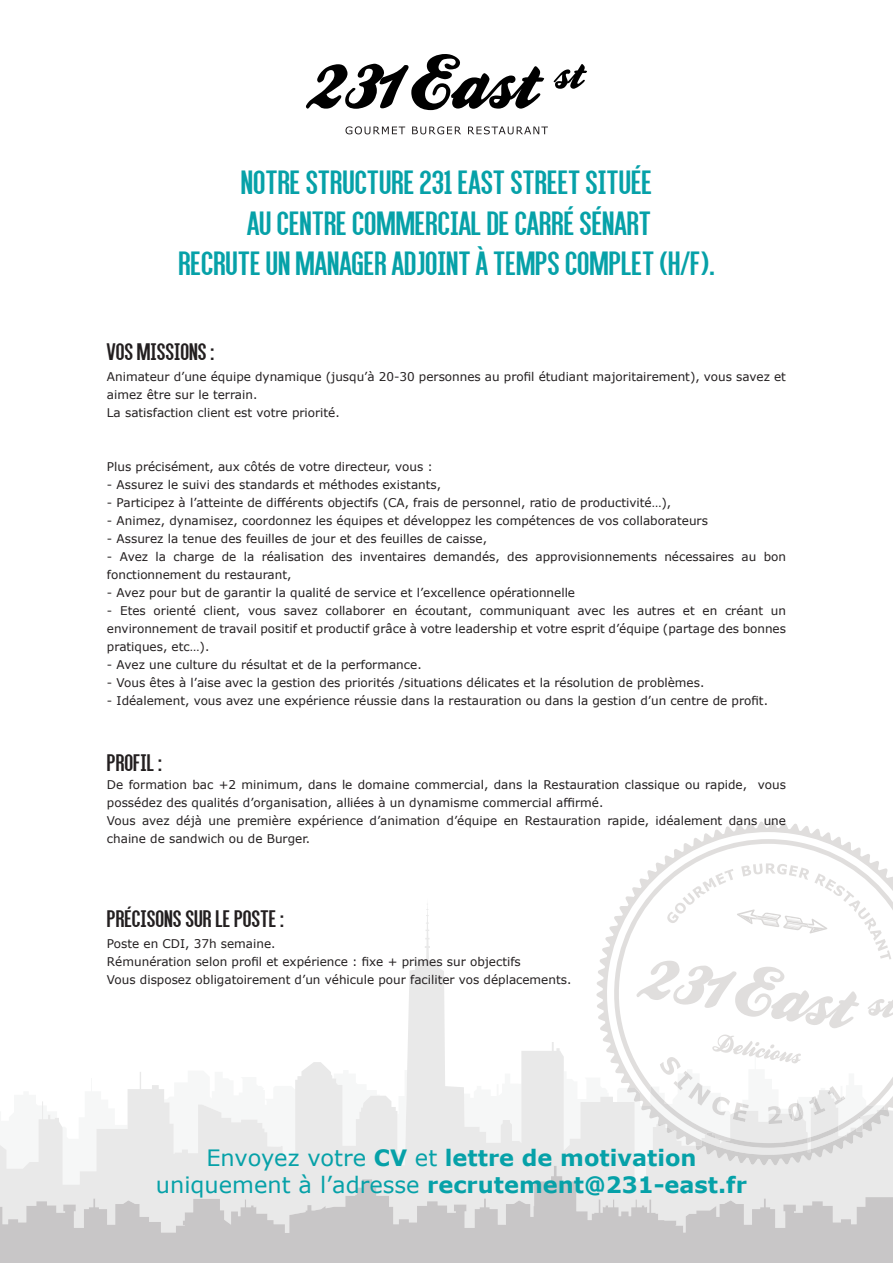
<style>
.page{position:relative;width:893px;height:1263px;background:#fff}
.page>*{position:absolute;margin:0;border:0;box-sizing:border-box;transform-origin:0 0}
.t1{font:35.85px/40.5px "Alegre Sans";color:#06a1a8;text-align:center}
.t2{font:25.5px "Alegre Sans";color:#231f20}
.t3{font:700 22.5px/27px "Verdana";color:#06a1a8;text-align:center}
.t4{font:12px/18px "Verdana";color:#231f20}
.s1{font-weight:400}
</style>
<div class="page">
<svg style="left:0;top:904px;width:893px;height:262px"></svg>
<svg style="left:0;top:1166px;width:893px;height:97px;background:#d6d5d6"></svg>
<svg style="left:596px;top:821px;width:297px;height:289px"></svg>
<svg style="left:627px;top:1034px;width:263px;height:131px"></svg>
<svg style="left:306px;top:54px;width:238px;height:56px"></svg>
<svg style="left:553px;top:64px;width:34px;height:25px"></svg>
<svg style="left:345px;top:126px;width:60px;height:8px"></svg>
<svg style="left:412px;top:126px;width:49px;height:8px"></svg>
<svg style="left:468px;top:126px;width:80px;height:8px"></svg>
<h1 class="t1" style="left:178px;top:161px;width:538px">NOTRE STRUCTURE 231 EAST STREET SITUÉE<br>AU CENTRE COMMERCIAL DE CARRÉ SÉNART<br>RECRUTE UN MANAGER ADJOINT À TEMPS COMPLET (H/F).</h1>
<h2 class="t2" style="left:107px;top:337px;width:109px">VOS MISSIONS :</h2>
<p class="t4" style="left:107px;top:368px;width:680px">Animateur d’une équipe dynamique (jusqu’à 20-30 personnes au profil étudiant majoritairement), vous savez et aimez être sur le terrain.<br>La satisfaction client est votre priorité.</p>
<p class="t4" style="left:107px;top:458px;width:327px">Plus précisément, aux côtés de votre directeur, vous :</p>
<p class="t4" style="left:107px;top:476px;width:336px">- Assurez le suivi des standards et méthodes existants,</p>
<p class="t4" style="left:107px;top:494px;width:566px">- Participez à l’atteinte de différents objectifs (CA, frais de personnel, ratio de productivité…),</p>
<p class="t4" style="left:107px;top:512px;width:602px">- Animez, dynamisez, coordonnez les équipes et développez les compétences de vos collaborateurs</p>
<p class="t4" style="left:107px;top:530px;width:382px">- Assurez la tenue des feuilles de jour et des feuilles de caisse,</p>
<p class="t4" style="left:107px;top:548px;width:680px">- Avez la charge de la réalisation des inventaires demandés, des approvisionnements nécessaires au bon fonctionnement du restaurant,</p>
<p class="t4" style="left:107px;top:584px;width:470px">- Avez pour but de garantir la qualité de service et l’excellence opérationnelle</p>
<p class="t4" style="left:107px;top:602px;width:680px;text-align:justify">- Etes orienté client, vous savez collaborer en écoutant, communiquant avec les autres et en créant un environnement de travail positif et productif grâce à votre leadership et votre esprit d’équipe (partage des bonnes pratiques, etc…).</p>
<p class="t4" style="left:107px;top:656px;width:316px">- Avez une culture du résultat et de la performance.</p>
<p class="t4" style="left:107px;top:674px;width:599px">- Vous êtes à l’aise avec la gestion des priorités /situations délicates et la résolution de problèmes.</p>
<p class="t4" style="left:107px;top:692px;width:663px">- Idéalement, vous avez une expérience réussie dans la restauration ou dans la gestion d’un centre de profit.</p>
<h2 class="t2" style="left:107px;top:748px;width:56px">PROFIL :</h2>
<p class="t4" style="left:107px;top:776px;width:680px">De formation bac +2 minimum, dans le domaine commercial, dans la Restauration classique ou rapide, vous possédez des qualités d’organisation, alliées à un dynamisme commercial affirmé.<br>Vous avez déjà une première expérience d’animation d’équipe en Restauration rapide, idéalement dans une chaine de sandwich ou de Burger.</p>
<h2 class="t2" style="left:107px;top:904px;width:178px">PRÉCISONS SUR LE POSTE :</h2>
<p class="t4" style="left:107px;top:935px;width:466px">Poste en CDI, 37h semaine.<br>Rémunération selon profil et expérience : fixe + primes sur objectifs<br>Vous disposez obligatoirement d’un véhicule pour faciliter vos déplacements.</p>
<h3 class="t3" style="left:156px;top:1144px;width:592px"><span class="s1">Envoyez votre</span> CV <span class="s1">et</span> lettre de motivation <span class="s1">uniquement à l’adresse</span> recrutement@231-east.fr</h3>
</div>
